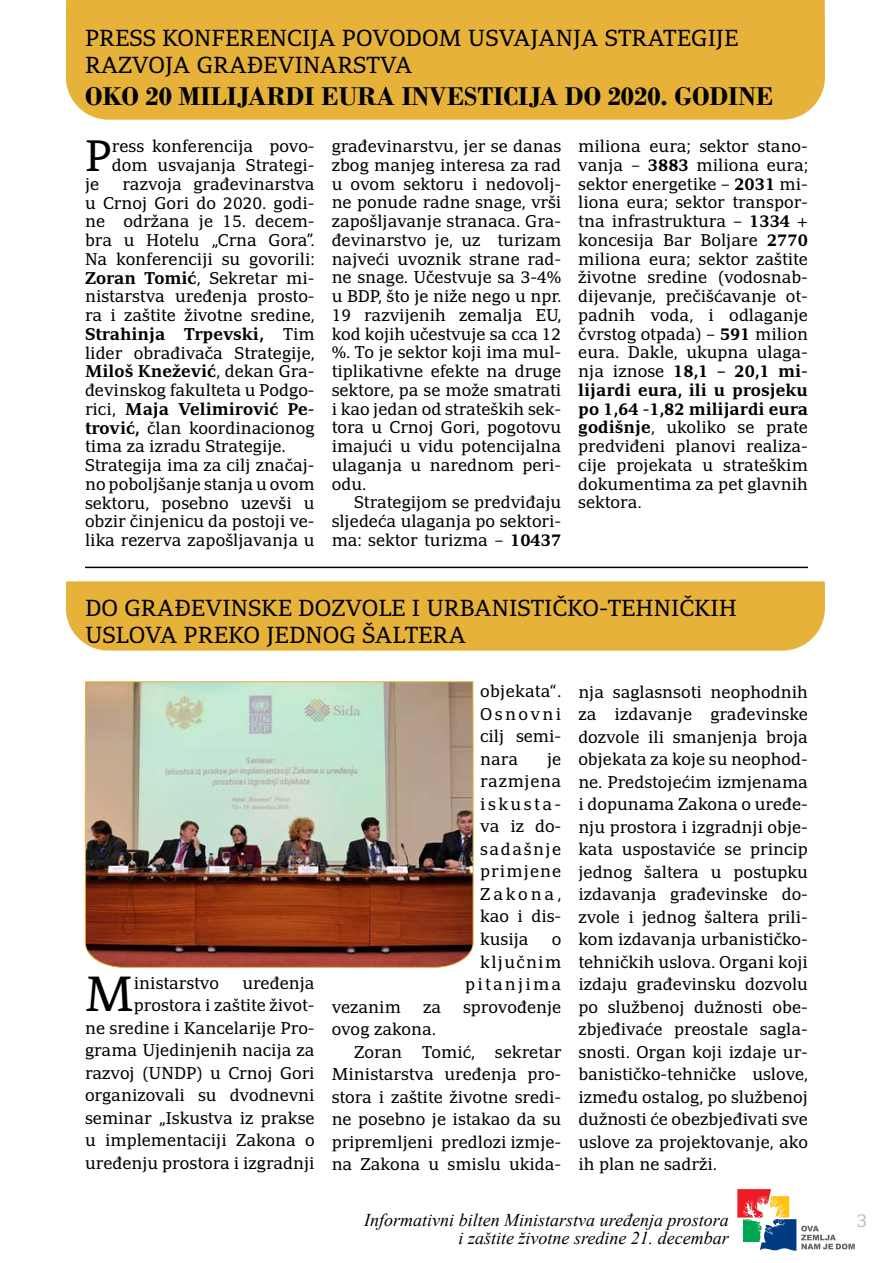
<style>
.page{position:relative;width:893px;height:1263px;background:#fff}
.page>*{position:absolute;margin:0;border:0;box-sizing:border-box;transform-origin:0 0}
.t1{font:47.7px "Adamant BG";color:#000}
.t2{font:42.6px "Adamant BG";color:#000}
.t3{font:700 27px "Bodoni";color:#000}
.t4{font:22.5px "Adamant BG";color:#000}
.t5{font:italic 18px/18px "Times New Roman";color:#000;text-align:right}
.t6{font:18px "Adamant BG";color:#bcbdc0}
.t7{font:16.5px/18.8px "Adamant BG";color:#000;text-align:justify}
.t8{font:16.5px/22.5px "Adamant BG";letter-spacing:.135em;color:#000;text-align:right}
.s1{font-weight:700}
</style>
<div class="page">
<svg style="left:737px;top:1189px;width:118px;height:61px"></svg>
<div style="left:66px;top:581px;width:759px;height:70px;background:#e6b23a"></div>
<div style="left:66px;top:0;width:759px;height:120px;background:#e6b23a"></div>
<hr style="left:85px;top:567px;width:723px;height:1px;background:#000">
<img style="left:85px;top:681px;width:389px;height:287px">
<h3 class="t4" style="left:85px;top:25px;width:535px">Press konferencija povodom usvajanja Strat</h3>
<h3 class="t4" style="left:677px;top:25px;width:63px">egije</h3>
<h3 class="t4" style="left:85px;top:52px;width:17px">razv</h3>
<h3 class="t4" style="left:149px;top:52px;width:66px">oja gra</h3>
<h3 class="t4" style="left:247px;top:52px;width:47px">đevinar</h3>
<h3 class="t4" style="left:353px;top:52px;width:30px">stva</h3>
<h3 class="t3" style="left:85px;top:80px;width:690px">OKO 20 MILIJARDI EURA INVESTICIJA DO 2020. GODINE</h3>
<h2 class="t2" style="left:85px;top:131px;width:28px">P</h2>
<p class="t7" style="left:112px;top:137px;width:204px">ress konferencija povo&shy;dom usvajanja Strategi-</p>
<p class="t7" style="left:85px;top:175px;width:16px">je</p>
<p class="t7" style="left:85px;top:175px;width:231px;text-align:left;text-indent:37px">razvoja građevinarstva u Crnoj Gori do 2020. godi&shy;ne održana je 15. decem&shy;bra u Hotelu „Crna Gora”.<br>Na konferenciji su govorili:<br><span class="s1">Zoran Tomić</span>, Sekretar mi&shy;nistarstva uređenja prosto&shy;ra i zaštite životne sredine,<br><span class="s1">Strahinja Trpevski,</span> Tim lider obrađivača Strategije,<br><span class="s1">Miloš Knežević</span>, dekan Gra&shy;đevinskog fakulteta u Podgo&shy;rici, <span class="s1">Maja Velimirović Pe&shy;trović,</span> član koordinacionog tima za izradu Strategije.<br>Strategija ima za cilj značaj&shy;no poboljšanje stanja u ovom sektoru, posebno uzevši u obzir činjenicu da postoji ve&shy;lika rezerva zapošljavanja u</p>
<p class="t7" style="left:332px;top:137px;width:231px;text-align:left">građevinarstvu, jer se danas zbog manjeg interesa za rad u ovom sektoru i nedovolj&shy;ne ponude radne snage, vrši zapošljavanje stranaca. Gra&shy;đevinarstvo je, uz turizam najveći uvoznik strane rad&shy;ne snage. Učestvuje sa 3-4% u BDP, što je niže nego u npr.<br>19 razvijenih zemalja EU, kod kojih učestvuje sa cca 12 %. To je sektor koji ima mul&shy;tiplikativne efekte na druge sektore, pa se može smatrati i kao jedan od strateških sek&shy;tora u Crnoj Gori, pogotovu imajući u vidu potencijalna ulaganja u narednom peri&shy;odu.<br>Strategijom se predviđaju sljedeća ulaganja po sektori&shy;ma: sektor turizma – <span class="s1">10437</span></p>
<p class="t7" style="left:578px;top:137px;width:231px">miliona eura; sektor stano&shy;vanja – <span class="s1">3883</span> miliona eura; sektor energetike – <span class="s1">2031</span> mi&shy;liona eura; sektor transpor&shy;tna infrastruktura – <span class="s1">1334</span> + koncesija Bar Boljare <span class="s1">2770 </span>miliona eura; sektor zaštite životne sredine (vodosnab&shy;dijevanje, prečišćavanje ot&shy;padnih voda, i odlaganje čvrstog otpada) – <span class="s1">591</span> milion eura. Dakle, ukupna ulaga&shy;nja iznose <span class="s1">18,1 – 20,1 mi&shy;lijardi eura, ili u prosjeku po 1,64 -1,82 milijardi eura godišnje</span>, ukoliko se prate predviđeni planovi realiza&shy;cije projekata u strateškim dokumentima za pet glavnih sektora.</p>
<h3 class="t4" style="left:85px;top:594px;width:57px">Do gra</h3>
<h3 class="t4" style="left:174px;top:594px;width:46px">đevin</h3>
<h3 class="t4" style="left:248px;top:594px;width:195px">ske dozvole i urbani</h3>
<h3 class="t4" style="left:517px;top:594px;width:134px">stičko-tehni</h3>
<h3 class="t4" style="left:679px;top:594px;width:30px">čkih</h3>
<h3 class="t4" style="left:85px;top:621px;width:365px">uslova preko jednog šaltera</h3>
<p class="t7" style="left:85px;top:971px;width:231px;line-height:22.5px;text-align:right">uređenja<br>prostora i zaštite život-<br>ne sredine i Kancelarije Pro&shy;grama Ujedinjenih nacija za razvoj (UNDP) u Crnoj Gori organizovali su dvodnevni seminar „Iskustva iz prakse u implementaciji Zakona o uređenju prostora i izgradnji</p>
<h1 class="t1" style="left:85px;top:966px;width:50px">M</h1>
<p class="t7" style="left:134px;top:973px;width:87px">inistarstvo</p>
<p class="t7" style="left:480px;top:680px;width:83px;line-height:22.5px">objekata“.<br>Osnovni cilj semi&shy;nara</p>
<p class="t7" style="left:480px;top:748px;width:83px;line-height:22.5px;text-indent:67px">je razmjena iskusta&shy;va iz do&shy;sadašnje primjene Zakona, kao i dis&shy;kusija</p>
<p class="t8" style="left:465px;top:928px;width:98px">o<br>ključnim pitanjima</p>
<p class="t7" style="left:332px;top:997px;width:71px">vezanim</p>
<p class="t7" style="left:423px;top:997px;width:20px">za</p>
<p class="t7" style="left:463px;top:997px;width:100px">sprovođenje</p>
<p class="t7" style="left:332px;top:1020px;width:106px">ovog zakona.</p>
<p class="t7" style="left:354px;top:1042px;width:209px">Zoran Tomić, sekretar</p>
<p class="t7" style="left:332px;top:1065px;width:231px">Ministarstva uređenja pro-</p>
<p class="t7" style="left:332px;top:1087px;width:231px">stora i zaštite životne sredi-</p>
<p class="t7" style="left:332px;top:1110px;width:231px">ne posebno je istakao da su</p>
<p class="t7" style="left:332px;top:1132px;width:231px">pripremljeni predlozi izmje-</p>
<p class="t7" style="left:332px;top:1155px;width:231px">na Zakona u smislu ukida-</p>
<p class="t7" style="left:578px;top:680px;width:231px;line-height:22.5px">nja saglasnsoti neophodnih za izdavanje građevinske dozvole ili smanjenja broja objekata za koje su neophod&shy;ne. Predstojećim izmjenama i dopunama Zakona o uređe&shy;nju prostora i izgradnji obje&shy;kata uspostaviće se princip jednog šaltera u postupku izdavanja građevinske do&shy;zvole i jednog šaltera prili&shy;kom izdavanja urbanističko&shy;tehničkih uslova. Organi koji izdaju građevinsku dozvolu po službenoj dužnosti obe&shy;zbjeđivaće preostale sagla&shy;snosti. Organ koji izdaje ur&shy;banističko-tehničke uslove, između ostalog, po službenoj dužnosti će obezbjeđivati sve uslove za projektovanje, ako ih plan ne sadrži.</p>
<p class="t5" style="left:364px;top:1211px;width:366px">Informativni bilten Ministarstva uređenja prostora i zaštite životne sredine 21. decembar</p>
<p class="t6" style="left:857px;top:1210px;width:12px">3</p>
</div>
